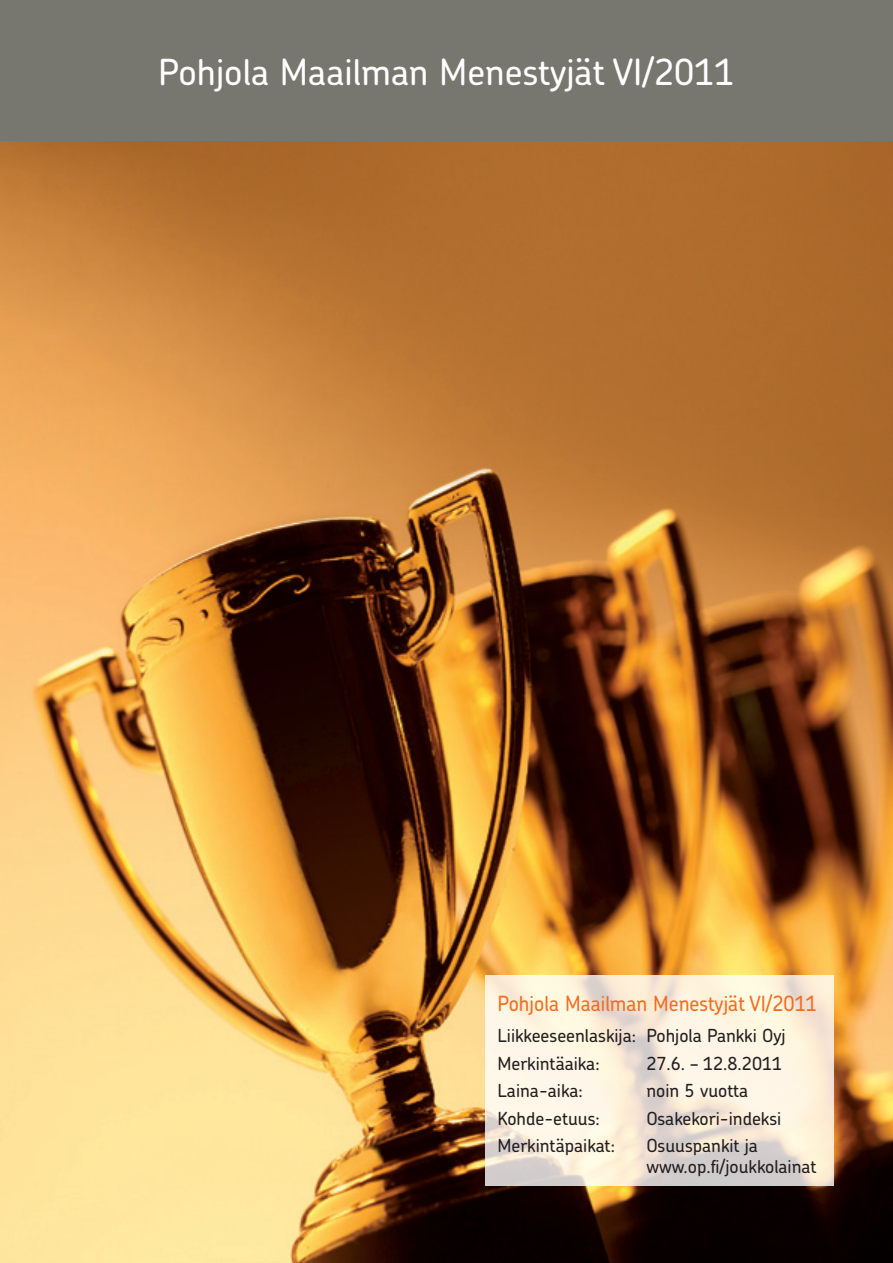
<style>
.page{position:relative;width:893px;height:1263px;background:#fff}
.page>*{position:absolute;margin:0;border:0;box-sizing:border-box;transform-origin:0 0}
.t1{font:500 36px "Chevin";color:#fff}
.t2{font:500 21px "Chevin";color:#f36e21;scale:.95 1}
.t3{font:500 18px/27.5px "Chevin";color:#231f20}
</style>
<div class="page">
<img style="left:0;top:140px;width:893px;height:1123px">
<div style="left:0;top:0;width:893px;height:140px;background:#77776f"></div>
<svg style="left:485px;top:976px;width:348px;height:210px;background:#f4ebdb"></svg>
<h1 class="t1" style="left:158px;top:48px;width:578px">Pohjola Maailman Menestyjät VI/2011</h1>
<p class="t2" style="left:497px;top:990px;width:338px">Pohjola Maailman Menestyjät VI/2011</p>
<p class="t3" style="left:497px;top:1022px;width:290px">Liikkeeseenlaskija: Pohjola Pankki Oyj<br>Merkintäaika:</p>
<p class="t3" style="left:646px;top:1049px;width:137px">27.6. – 12.8.2011</p>
<p class="t3" style="left:497px;top:1077px;width:87px">Laina-aika:</p>
<p class="t3" style="left:646px;top:1077px;width:103px">noin 5 vuotta</p>
<p class="t3" style="left:497px;top:1104px;width:104px">Kohde-etuus:</p>
<p class="t3" style="left:646px;top:1104px;width:136px">Osakekori-indeksi</p>
<p class="t3" style="left:497px;top:1131px;width:119px">Merkintäpaikat:</p>
<p class="t3" style="left:646px;top:1135px;width:172px;line-height:21px">Osuuspankit ja www.op.fi/joukkolainat</p>
</div>
